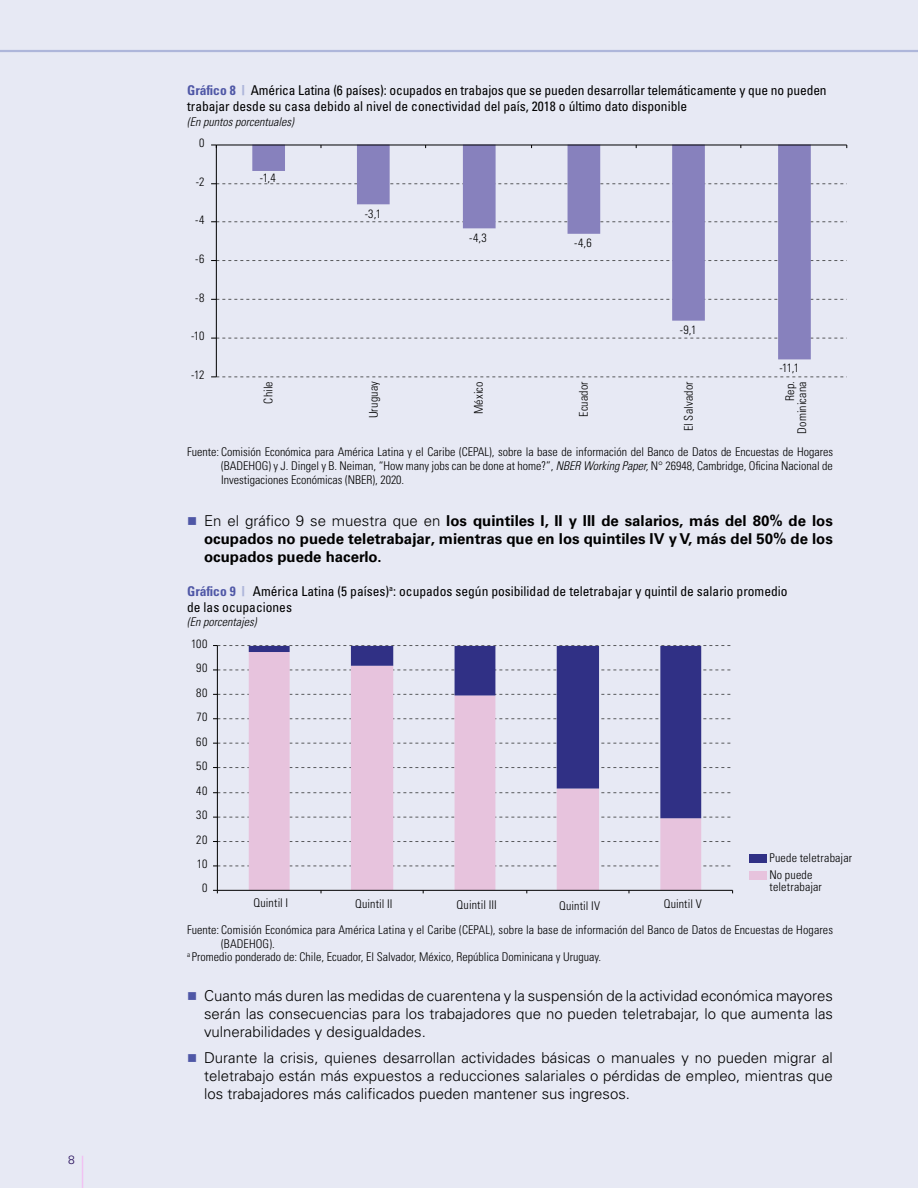
<style>
.page{position:relative;width:918px;height:1188px;background:#e7e9f4}
.page>*{position:absolute;margin:0;border:0;box-sizing:border-box;transform-origin:0 0}
.t1{font:300 15px/18px "Univers LT Std";color:#000;text-align:justify}
.t2{font:700 15px/18px "Univers LT Std";color:#000;text-align:justify}
.t3{font:condensed 13.5px/16.2px "Univers LT Std";color:#000}
.t4{font:300 condensed 12px/13.8px "Univers LT Std";letter-spacing:.01em;color:#000;text-align:right}
.t5{font:italic 300 condensed 12px "Univers LT Std";color:#000}
.t6{font:300 12px "Univers LT Std";color:#250c59}
.s1{font-weight:700;color:#4f57a6}
.s2{font-weight:900;font-stretch:expanded;color:#aeb6da}
.s3{font-style:italic}
.s4{font-weight:300}
</style>
<div class="page">
<hr style="left:0;top:50px;width:918px;height:2px;background:#aeb6da">
<hr style="left:82px;top:1156px;width:1px;height:32px;background:#f1c2f2">
<svg style="left:252px;top:146px;width:559px;height:213px"></svg>
<hr style="left:216px;top:145px;width:1px;height:232px;background:#000">
<svg style="left:211px;top:183px;width:636px;height:2px"></svg>
<svg style="left:211px;top:221px;width:636px;height:2px"></svg>
<svg style="left:211px;top:260px;width:636px;height:1px"></svg>
<svg style="left:211px;top:299px;width:636px;height:1px"></svg>
<svg style="left:211px;top:338px;width:636px;height:1px"></svg>
<svg style="left:211px;top:376px;width:636px;height:2px"></svg>
<hr style="left:216px;top:145px;width:631px;height:1px;background:#000">
<svg style="left:249px;top:818px;width:452px;height:72px"></svg>
<svg style="left:249px;top:646px;width:452px;height:171px"></svg>
<hr style="left:217px;top:646px;width:1px;height:244px;background:#000">
<svg style="left:213px;top:645px;width:518px;height:1px"></svg>
<svg style="left:213px;top:670px;width:518px;height:1px"></svg>
<svg style="left:213px;top:694px;width:518px;height:1px"></svg>
<svg style="left:213px;top:718px;width:518px;height:1px"></svg>
<svg style="left:213px;top:743px;width:518px;height:1px"></svg>
<svg style="left:213px;top:767px;width:518px;height:1px"></svg>
<svg style="left:213px;top:792px;width:518px;height:1px"></svg>
<svg style="left:213px;top:817px;width:518px;height:1px"></svg>
<svg style="left:213px;top:841px;width:518px;height:1px"></svg>
<svg style="left:213px;top:866px;width:518px;height:1px"></svg>
<hr style="left:217px;top:890px;width:516px;height:1px;background:#000">
<div style="left:749px;top:854px;width:17px;height:8px;background:#303085"></div>
<div style="left:749px;top:871px;width:17px;height:9px;background:#e7c3dd"></div>
<p class="t6" style="left:68px;top:1153px;width:8px">8</p>
<p class="t3" style="left:187px;top:82px;width:641px"><span class="s1">Gráfico 8</span> <span class="s2">|</span> América Latina (6 países): ocupados en trabajos que se pueden desarrollar telemáticamente y que no pueden trabajar desde su casa debido al nivel de conectividad del país, 2018 o último dato disponible</p>
<p class="t5" style="left:187px;top:114px;width:108px">(En puntos porcentuales)</p>
<p class="t4" style="left:199px;top:136px;width:7px">0</p>
<p class="t4" style="left:196px;top:175px;width:10px">-2</p>
<p class="t4" style="left:195px;top:213px;width:11px">-4</p>
<p class="t4" style="left:195px;top:252px;width:11px">-6</p>
<p class="t4" style="left:195px;top:291px;width:11px">-8</p>
<p class="t4" style="left:191px;top:329px;width:15px">-10</p>
<p class="t4" style="left:191px;top:368px;width:15px">-12</p>
<p class="t4" style="left:260px;top:170px;width:18px">-1,4</p>
<p class="t4" style="left:365px;top:207px;width:18px">-3,1</p>
<p class="t4" style="left:469px;top:231px;width:19px">-4,3</p>
<p class="t4" style="left:574px;top:236px;width:19px">-4,6</p>
<p class="t4" style="left:680px;top:323px;width:18px">-9,1</p>
<p class="t4" style="left:779px;top:361px;width:21px">-11,1</p>
<p class="t4" style="left:261px;top:404px;width:24px;rotate:-90deg">Chile</p>
<p class="t4" style="left:367px;top:418px;width:39px;rotate:-90deg">Uruguay</p>
<p class="t4" style="left:472px;top:414px;width:34px;rotate:-90deg">México</p>
<p class="t4" style="left:577px;top:417px;width:37px;rotate:-90deg">Ecuador</p>
<p class="t4" style="left:682px;top:431px;width:52px;rotate:-90deg">El Salvador</p>
<p class="t4" style="left:784px;top:434px;width:54px;line-height:12px;rotate:-90deg">Rep.<br>Dominicana</p>
<p class="t4" style="left:221px;top:445px;width:613px;text-align:justify;text-indent:-34px">Fuente: Comisión Económica para América Latina y el Caribe (CEPAL), sobre la base de información del Banco de Datos de Encuestas de Hogares (BADEHOG) y J. Dingel y B. Neiman, “How many jobs can be done at home?”, <span class="s3">NBER WorkingPaper,</span>N° 26948, Cambridge, Oficina Nacional de Investigaciones Económicas (NBER), 2020.</p>
<p class="t2" style="left:204px;top:512px;width:630px"><span class="s4">En el gráfico 9 se muestra que en</span> los quintiles I, II y III de salarios, más del 80% de los ocupados no puede teletrabajar, mientras que en los quintiles IV y V, más del 50% de los ocupados puede hacerlo.</p>
<p class="t3" style="left:187px;top:582px;width:602px"><span class="s1">Gráfico 9</span> <span class="s2">|</span> América Latina (5 países)<sup>a</sup>: ocupados según posibilidad de teletrabajar y quintil de salario promedio de las ocupaciones</p>
<p class="t5" style="left:187px;top:615px;width:71px">(En porcentajes)</p>
<p class="t4" style="left:191px;top:637px;width:18px">100</p>
<p class="t4" style="left:196px;top:661px;width:13px">90</p>
<p class="t4" style="left:196px;top:686px;width:13px">80</p>
<p class="t4" style="left:196px;top:710px;width:12px">70</p>
<p class="t4" style="left:196px;top:735px;width:13px">60</p>
<p class="t4" style="left:196px;top:759px;width:13px">50</p>
<p class="t4" style="left:196px;top:784px;width:13px">40</p>
<p class="t4" style="left:196px;top:808px;width:13px">30</p>
<p class="t4" style="left:196px;top:832px;width:13px">20</p>
<p class="t4" style="left:769px;top:849px;width:84px;line-height:17.1px;text-align:left">Puede teletrabajar<br>No puede</p>
<p class="t4" style="left:769px;top:880px;width:54px">teletrabajar</p>
<p class="t4" style="left:187px;top:923px;width:647px">Fuente: Comisión Económica para América Latina y el Caribe (CEPAL), sobre la base de información del Banco de Datos de Encuestas de Hogares</p>
<p class="t4" style="left:221px;top:937px;width:55px">(BADEHOG).</p>
<p class="t4" style="left:187px;top:950px;width:416px"><sup>a</sup> Promedio ponderado de: Chile, Ecuador, El Salvador, México, República Dominicana y Uruguay.</p>
<p class="t1" style="left:204px;top:986px;width:630px">Cuanto más duren las medidas de cuarentena y la suspensión de la actividad económica mayores serán las consecuencias para los trabajadores que no pueden teletrabajar, lo que aumenta las vulnerabilidades y desigualdades.</p>
<p class="t1" style="left:204px;top:1049px;width:630px">Durante la crisis, quienes desarrollan actividades básicas o manuales y no pueden migrar al teletrabajo están más expuestos a reducciones salariales o pérdidas de empleo, mientras que los trabajadores más calificados pueden mantener sus ingresos.</p>
<p class="t4" style="left:197px;top:857px;width:12px">10</p>
<p class="t4" style="left:202px;top:881px;width:7px">0</p>
<p class="t4" style="left:254px;top:895px;width:36px">Quintil I</p>
<p class="t4" style="left:355px;top:897px;width:39px">Quintil II</p>
<p class="t4" style="left:457px;top:898px;width:42px">Quintil III</p>
<p class="t4" style="left:559px;top:899px;width:43px">Quintil IV</p>
<p class="t4" style="left:664px;top:897px;width:40px">Quintil V</p>
</div>
